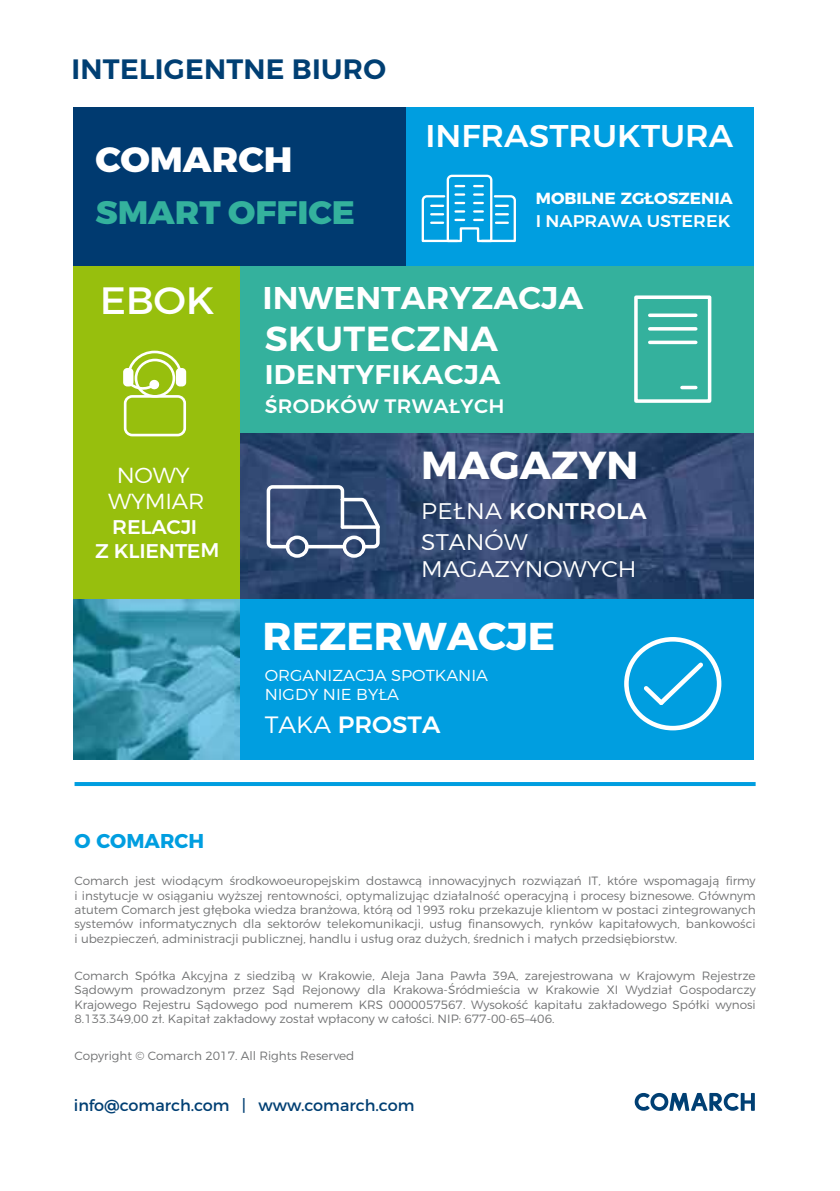
<style>
.page{position:relative;width:840px;height:1191px;background:#fff}
.page>*{position:absolute;margin:0;border:0;box-sizing:border-box;transform-origin:0 0}
.t1{font:700 39px "Montserrat";color:#fff;scale:1.04 1}
.t2{font:700 38.8px "Montserrat";color:#fff;scale:1.04 1}
.t3{font:38px "Montserrat";color:#fff;scale:1.05 1}
.t4{font:800 35.2px "Montserrat";color:#fff;scale:1.04 1}
.t5{font:600 34.8px "Montserrat";letter-spacing:.015em;color:#fff;scale:1.04 1}
.t6{font:800 32.4px "Montserrat";color:#34b19d;scale:1.04 1}
.t7{font:600 31.4px "Montserrat";color:#fff;scale:1.04 1}
.t8{font:500 31.4px "Montserrat";color:#fff;scale:1.04 1}
.t9{font:600 28px "Montserrat";letter-spacing:.01em;color:#003f73}
.t10{font:600 27px "Montserrat";letter-spacing:.015em;color:#fff;scale:1.04 1}
.t11{font:500 23.6px "Montserrat";color:#fff;scale:1.04 1}
.t12{font:300 22.6px/31px "Montserrat";color:#fff;scale:1.04 1}
.t13{font:300 21.8px "Montserrat";letter-spacing:-.01em;color:#fff;scale:1.04 1}
.t14{font:700 20px "Montserrat";color:#009ee0}
.t15{font:500 19.8px/23.8px "Montserrat";letter-spacing:-.01em;color:#fff;text-align:center;scale:1.04 1}
.t16{font:500 19.4px "Montserrat";letter-spacing:.015em;color:#fff;scale:1.04 1}
.t17{font:500 17px "Montserrat";color:#fff;scale:1.04 1}
.t18{font:16px "Montserrat";color:#003f73}
.t19{font:700 16px "Montserrat";color:#fff;scale:1.04 1}
.t20{font:300 15.8px/19px "Montserrat";color:#fff;scale:1.04 1}
.t21{font:300 12px/14.4px "Montserrat";color:#707172;text-align:justify}
.s1{font-weight:500}
.s2{font-weight:300}
</style>
<div class="page">
<hr style="left:74px;top:782px;width:681px;height:4px;background:#009ee0">
<svg style="left:634px;top:1092px;width:120px;height:19px"></svg>
<img style="left:240px;top:432px;width:513px;height:167px">
<div style="left:73px;top:107px;width:333px;height:160px;background:#003a70"></div>
<div style="left:406px;top:107px;width:347px;height:160px;background:#009ee0"></div>
<div style="left:73px;top:599px;width:680px;height:160px;background:#009ee0"></div>
<div style="left:73px;top:266px;width:167px;height:333px;background:#97bf0d"></div>
<div style="left:240px;top:266px;width:513px;height:166px;background:#34b19d"></div>
<div style="left:633px;top:295px;width:78px;height:108px;border:4px solid #fff"></div>
<svg style="left:649px;top:313px;width:46px;height:4px"></svg>
<hr style="left:649px;top:327px;width:46px;height:3px;background:#fff">
<svg style="left:649px;top:340px;width:46px;height:4px"></svg>
<hr style="left:681px;top:386px;width:14px;height:3px;background:#fff">
<svg style="left:265px;top:483px;width:117px;height:76px;background:#506487"></svg>
<svg style="left:342px;top:525px;width:35px;height:4px"></svg>
<svg style="left:340px;top:499px;width:4px;height:28px"></svg>
<div style="left:124px;top:395px;width:62px;height:41px;border:3px solid #fff;border-radius:7px"></div>
<div style="left:135px;top:359px;width:40px;height:39px;border:3px solid #fff;border-radius:50%"></div>
<svg style="left:176px;top:368px;width:10px;height:18px"></svg>
<svg style="left:123px;top:368px;width:10px;height:18px"></svg>
<svg style="left:124px;top:350px;width:59px;height:42px"></svg>
<div style="left:623px;top:637px;width:98px;height:93px;border:5px solid #fff;border-radius:50%"></div>
<svg style="left:644px;top:662px;width:59px;height:43px"></svg>
<svg style="left:421px;top:174px;width:95px;height:69px"></svg>
<img style="left:73px;top:599px;width:166px;height:160px">
<h3 class="t9" style="left:72px;top:52px;width:315px">INTELIGENTNE BIURO</h3>
<h3 class="t4" style="left:95px;top:138px;width:191px">COMARCH</h3>
<h3 class="t6" style="left:95px;top:192px;width:251px">SMART OFFICE</h3>
<h3 class="t8" style="left:425px;top:117px;width:297px">INFRASTRUKTURA</h3>
<h3 class="t19" style="left:535px;top:185px;width:191px">MOBILNE ZGŁOSZENIA</h3>
<h3 class="t17" style="left:535px;top:210px;width:189px">I NAPRAWA USTEREK</h3>
<h3 class="t3" style="left:100px;top:270px;width:111px">EBOK</h3>
<h3 class="t13" style="left:117px;top:462px;width:72px">NOWY</h3>
<h3 class="t13" style="left:108px;top:488px;width:94px">WYMIAR</h3>
<h3 class="t15" style="left:95px;top:515px;width:121px">RELACJI<br>Z KLIENTEM</h3>
<h3 class="t7" style="left:262px;top:278px;width:310px">INWENTARYZACJA</h3>
<h3 class="t5" style="left:264px;top:317px;width:226px">SKUTECZNA</h3>
<h3 class="t10" style="left:264px;top:357px;width:228px">IDENTYFIKACJA</h3>
<h3 class="t16" style="left:264px;top:394px;width:232px">ŚRODKÓW TRWAŁYCH</h3>
<h1 class="t1" style="left:421px;top:433px;width:210px">MAGAZYN</h1>
<h3 class="t12" style="left:421px;top:495px;width:218px">PEŁNA <span class="s1">KONTROLA<br></span>STANÓW</h3>
<h3 class="t12" style="left:421px;top:553px;width:208px">MAGAZYNOWYCH</h3>
<h2 class="t2" style="left:262px;top:604px;width:283px">REZERWACJE</h2>
<h3 class="t20" style="left:264px;top:665px;width:216px">ORGANIZACJA SPOTKANIA<br>NIGDY NIE BYŁA</h3>
<h3 class="t11" style="left:264px;top:710px;width:170px"><span class="s2">TAKA</span> PROSTA</h3>
<h3 class="t14" style="left:74px;top:824px;width:131px">O COMARCH</h3>
<p class="t21" style="left:74px;top:873px;width:682px">Comarch jest wiodącym środkowoeuropejskim dostawcą innowacyjnych rozwiązań IT, które wspomagają firmy i instytucje w osiąganiu wyższej rentowności, optymalizując działalność operacyjną i procesy biznesowe. Głównym atutem Comarch jest głęboka wiedza branżowa, którą od 1993 roku przekazuje klientom w postaci zintegrowanych systemów informatycznych dla sektorów telekomunikacji, usług finansowych, rynków kapitałowych, bankowości i ubezpieczeń, administracji publicznej, handlu i usług oraz dużych, średnich i małych przedsiębiorstw.</p>
<p class="t21" style="left:74px;top:968px;width:682px">Comarch Spółka Akcyjna z siedzibą w Krakowie, Aleja Jana Pawła 39A, zarejestrowana w Krajowym Rejestrze Sądowym prowadzonym przez Sąd Rejonowy dla Krakowa-Śródmieścia w Krakowie XI Wydział Gospodarczy Krajowego Rejestru Sądowego pod numerem KRS 0000057567. Wysokość kapitału zakładowego Spółki wynosi 8.133.349,00 zł. Kapitał zakładowy został wpłacony w całości. NIP: 677-00-65–406.</p>
<p class="t21" style="left:75px;top:1048px;width:281px">Copyright © Comarch 2017. All Rights Reserved</p>
<h3 class="t18" style="left:74px;top:1092px;width:342px">info@comarch.com | www.comarch.com</h3>
</div>
